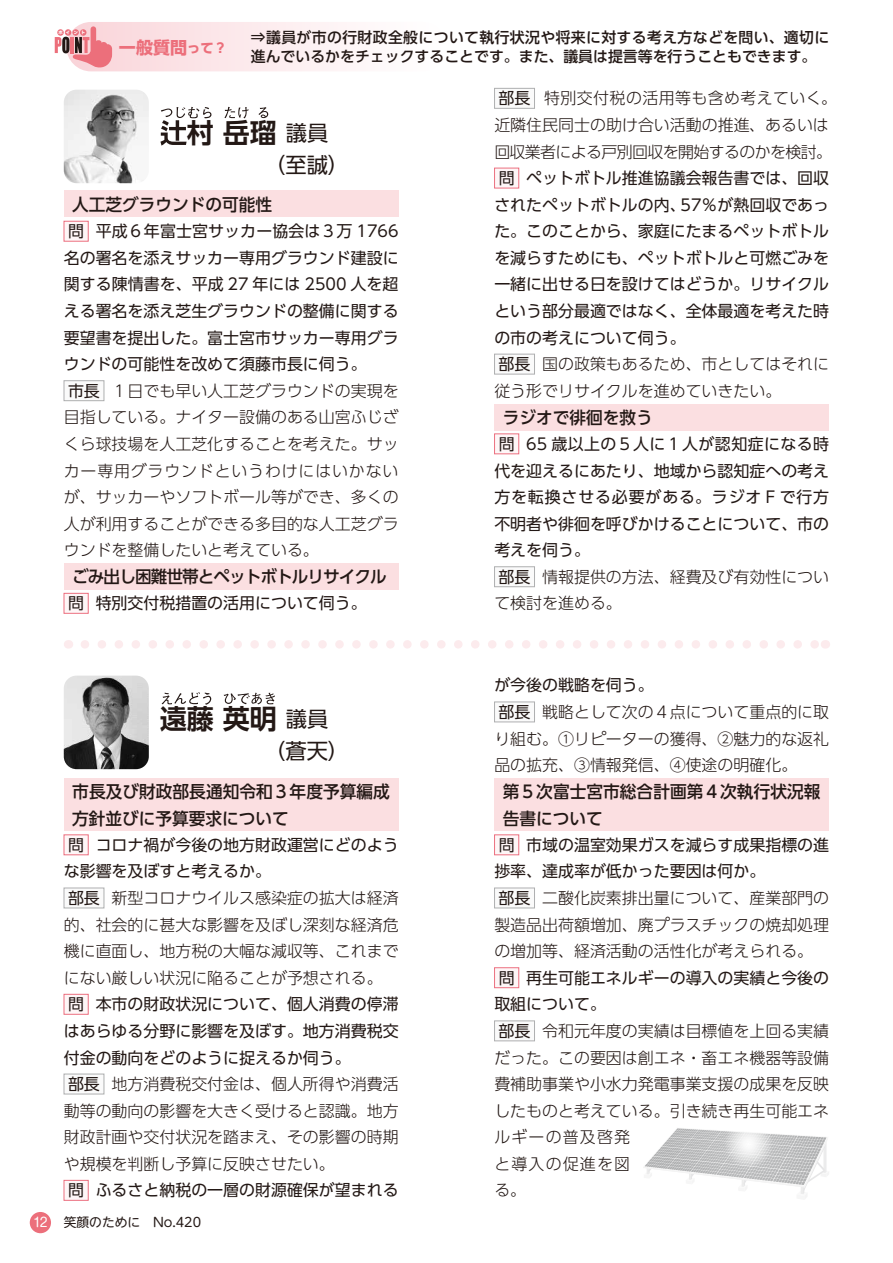
<style>
.page{position:relative;width:893px;height:1263px;background:#fff}
.page>*{position:absolute;margin:0;border:0;box-sizing:border-box;transform-origin:0 0}
.t1{font:700 27px "UD Shin Go Pro De";color:#231815}
.t2{font:21.3px "UD Shin Go Pro";color:#231815}
.t3{font:700 17.1px "UD Shin Go Pro";color:#ec6f7b}
.t4{font:500 16.95px/26.5px "UD Shin Go Pro";color:#231815}
.t5{font:500 16.95px "UD Shin Go Pro";letter-spacing:-.06em;color:#231815}
.t6{font:300 15.9px/26.5px "UD Shin Go Pro";color:#231815;text-align:justify}
.t7{font:15.9px/26.5px "UD Shin Go Pro";color:#231815;text-align:justify}
.t8{font:500 14.85px/19.4px "UD Shin Go Pro";letter-spacing:.025em;color:#231815}
.t9{font:12.75px "UD Shin M Go Pro";color:#231815}
.t10{font:12.75px "Shin M Go Pr 6";color:#fff}
.t11{font:4.2px "Hira Kaku Std W8";color:#fff}
.s1{font-size:13.2px}
.s2{font-family:"UD Shin Go Pro";font-weight:400;font-size:21.3px}
</style>
<div class="page">
<div style="left:30px;top:1212px;width:21px;height:21px;background:#ec6f7b;border-radius:50%"></div>
<svg style="left:85px;top:640px;width:731px;height:9px"></svg>
<div style="left:64px;top:190px;width:335px;height:27px;background:#fbdfe1"></div>
<div style="left:64px;top:564px;width:335px;height:26px;background:#fbdfe1"></div>
<div style="left:494px;top:404px;width:335px;height:26px;background:#fbdfe1"></div>
<div style="left:495px;top:88px;width:39px;height:20px;background:#fafafa"></div>
<div style="left:494px;top:88px;width:41px;height:21px;border:1px solid #aeafb0"></div>
<div style="left:495px;top:168px;width:24px;height:20px;background:#fef6f7"></div>
<div style="left:494px;top:168px;width:25px;height:20px;border:1px solid #ec7080"></div>
<div style="left:495px;top:354px;width:39px;height:20px;background:#fafafa"></div>
<div style="left:494px;top:354px;width:41px;height:20px;border:1px solid #aeafb0"></div>
<div style="left:495px;top:434px;width:24px;height:20px;background:#fef6f7"></div>
<div style="left:494px;top:434px;width:25px;height:20px;border:1px solid #ec7080"></div>
<div style="left:495px;top:567px;width:39px;height:20px;background:#fafafa"></div>
<div style="left:494px;top:566px;width:41px;height:21px;border:1px solid #aeafb0"></div>
<div style="left:64px;top:221px;width:24px;height:20px;background:#fef6f7"></div>
<div style="left:64px;top:221px;width:24px;height:20px;border:1px solid #ec7080"></div>
<div style="left:64px;top:381px;width:40px;height:20px;background:#fafafa"></div>
<div style="left:64px;top:380px;width:40px;height:21px;border:1px solid #aeafb0"></div>
<div style="left:64px;top:593px;width:24px;height:20px;background:#fef6f7"></div>
<div style="left:64px;top:593px;width:24px;height:20px;border:1px solid #ec7080"></div>
<svg style="left:160px;top:107px;width:51px;height:39px"></svg>
<svg style="left:224px;top:107px;width:25px;height:11px"></svg>
<svg style="left:258px;top:107px;width:10px;height:11px"></svg>
<img style="left:64px;top:90px;width:85px;height:93px">
<div style="left:494px;top:779px;width:335px;height:52px;background:#fbdfe1"></div>
<div style="left:495px;top:702px;width:39px;height:20px;background:#fafafa"></div>
<div style="left:494px;top:702px;width:41px;height:20px;border:1px solid #aeafb0"></div>
<div style="left:495px;top:835px;width:24px;height:20px;background:#fef6f7"></div>
<div style="left:494px;top:835px;width:25px;height:20px;border:1px solid #ec7080"></div>
<div style="left:495px;top:888px;width:39px;height:20px;background:#fafafa"></div>
<div style="left:494px;top:888px;width:41px;height:20px;border:1px solid #aeafb0"></div>
<div style="left:495px;top:968px;width:24px;height:20px;background:#fef6f7"></div>
<div style="left:494px;top:967px;width:25px;height:21px;border:1px solid #ec7080"></div>
<div style="left:495px;top:1021px;width:39px;height:20px;background:#fafafa"></div>
<div style="left:494px;top:1021px;width:41px;height:20px;border:1px solid #aeafb0"></div>
<div style="left:64px;top:779px;width:335px;height:52px;background:#fbdfe1"></div>
<div style="left:64px;top:835px;width:24px;height:20px;background:#fef6f7"></div>
<div style="left:64px;top:835px;width:24px;height:20px;border:1px solid #ec7080"></div>
<div style="left:64px;top:888px;width:40px;height:20px;background:#fafafa"></div>
<div style="left:64px;top:888px;width:40px;height:20px;border:1px solid #aeafb0"></div>
<div style="left:64px;top:994px;width:24px;height:20px;background:#fef6f7"></div>
<div style="left:64px;top:994px;width:24px;height:20px;border:1px solid #ec7080"></div>
<div style="left:64px;top:1074px;width:40px;height:20px;background:#fafafa"></div>
<div style="left:64px;top:1074px;width:40px;height:20px;border:1px solid #aeafb0"></div>
<div style="left:64px;top:1180px;width:24px;height:20px;background:#fef6f7"></div>
<div style="left:64px;top:1180px;width:24px;height:20px;border:1px solid #ec7080"></div>
<svg style="left:162px;top:692px;width:49px;height:13px"></svg>
<svg style="left:224px;top:693px;width:51px;height:11px"></svg>
<img style="left:64px;top:676px;width:85px;height:93px">
<div style="left:66px;top:22px;width:380px;height:49px;background:linear-gradient(to right,#f9d4d9,#fff);border-radius:25px"></div>
<svg style="left:55px;top:26px;width:57px;height:43px"></svg>
<svg style="left:644px;top:1128px;width:185px;height:70px"></svg>
<p class="t11" style="left:58px;top:30px;width:28px">ポイント</p>
<p class="t8" style="left:251px;top:27px;width:580px">⇒議員が市の行財政全般について執行状況や将来に対する考え方などを問い、適切に進んでいるかをチェックすることです。また、議員は提言等を行うこともできます。</p>
<p class="t3" style="left:119px;top:34px;width:109px">一般質問<span class="s1">って？</span></p>
<h1 class="t1" style="left:187px;top:111px;width:143px">村岳瑠<span class="s2">議員</span></h1>
<h2 class="t2" style="left:264px;top:148px;width:87px">（至誠）</h2>
<p class="t4" style="left:72px;top:191px;width:202px">人工芝グラウンドの可能性</p>
<p class="t7" style="left:64px;top:217px;width:336px">問　平成６年富士宮サッカー協会は３万 1766名の署名を添えサッカー専用グラウンド建設に関する陳情書を、平成 27 年には 2500 人を超える署名を添え芝生グラウンドの整備に関する要望書を提出した。富士宮市サッカー専用グラウンドの可能性を改めて須藤市長に伺う。</p>
<p class="t6" style="left:64px;top:377px;width:336px">市長　１日でも早い人工芝グラウンドの実現を目指している。ナイター設備のある山宮ふじざくら球技場を人工芝化することを考えた。サッカー専用グラウンドというわけにはいかないが、サッカーやソフトボール等ができ、多くの人が利用することができる多目的な人工芝グラウンドを整備したいと考えている。</p>
<p class="t5" style="left:72px;top:563px;width:316px">ごみ出し困難世帯とペットボトルリサイクル</p>
<p class="t7" style="left:64px;top:590px;width:304px">問　特別交付税措置の活用について伺う。</p>
<p class="t7" style="left:68px;top:217px;width:17px">問</p>
<p class="t7" style="left:68px;top:377px;width:33px">市長</p>
<p class="t7" style="left:68px;top:590px;width:17px">問</p>
<h1 class="t1" style="left:160px;top:697px;width:170px">遠藤英明<span class="s2">議員</span></h1>
<h2 class="t2" style="left:264px;top:734px;width:87px">（蒼天）</h2>
<p class="t4" style="left:72px;top:778px;width:319px">市長及び財政部長通知令和３年度予算編成方針並びに予算要求について</p>
<p class="t7" style="left:64px;top:831px;width:336px">問　コロナ禍が今後の地方財政運営にどのような影響を及ぼすと考えるか。</p>
<p class="t6" style="left:64px;top:884px;width:336px">部長　新型コロナウイルス感染症の拡大は経済的、社会的に甚大な影響を及ぼし深刻な経済危機に直面し、地方税の大幅な減収等、これまでにない厳しい状況に陥ることが予想される。</p>
<p class="t7" style="left:64px;top:990px;width:336px">問　本市の財政状況について、個人消費の停滞はあらゆる分野に影響を及ぼす。地方消費税交付金の動向をどのように捉えるか伺う。</p>
<p class="t6" style="left:64px;top:1070px;width:336px">部長　地方消費税交付金は、個人所得や消費活動等の動向の影響を大きく受けると認識。地方財政計画や交付状況を踏まえ、その影響の時期や規模を判断し予算に反映させたい。</p>
<p class="t7" style="left:64px;top:1177px;width:336px">問　ふるさと納税の一層の財源確保が望まれる</p>
<p class="t7" style="left:68px;top:831px;width:17px">問</p>
<p class="t7" style="left:68px;top:884px;width:33px">部長</p>
<p class="t7" style="left:68px;top:990px;width:17px">問</p>
<p class="t7" style="left:68px;top:1070px;width:33px">部長</p>
<p class="t7" style="left:68px;top:1176px;width:17px">問</p>
<p class="t10" style="left:33px;top:1212px;width:16px">12</p>
<p class="t9" style="left:64px;top:1212px;width:139px">笑顔のために　No.420</p>
<p class="t6" style="left:494px;top:85px;width:344px;text-align:left">部長 特別交付税の活用等も含め考えていく。近隣住民同士の助け合い活動の推進、あるいは回収業者による戸別回収を開始するのかを検討。</p>
<p class="t7" style="left:494px;top:164px;width:336px">問　ペットボトル推進協議会報告書では、回収されたペットボトルの内、57％が熱回収であった。このことから、家庭にたまるペットボトルを減らすためにも、ペットボトルと可燃ごみを一緒に出せる日を設けてはどうか。リサイクルという部分最適ではなく、全体最適を考えた時の市の考えについて伺う。</p>
<p class="t6" style="left:494px;top:350px;width:336px">部長　国の政策もあるため、市としてはそれに従う形でリサイクルを進めていきたい。</p>
<p class="t4" style="left:503px;top:403px;width:152px">ラジオで徘徊を救う</p>
<p class="t7" style="left:494px;top:430px;width:336px">問　65 歳以上の５人に１人が認知症になる時代を迎えるにあたり、地域から認知症への考え方を転換させる必要がある。ラジオ F で行方不明者や徘徊を呼びかけることについて、市の考えを伺う。</p>
<p class="t6" style="left:494px;top:563px;width:336px">部長　情報提供の方法、経費及び有効性について検討を進める。</p>
<p class="t7" style="left:499px;top:85px;width:33px">部長</p>
<p class="t7" style="left:499px;top:164px;width:17px">問</p>
<p class="t7" style="left:499px;top:350px;width:33px">部長</p>
<p class="t7" style="left:499px;top:430px;width:17px">問</p>
<p class="t7" style="left:499px;top:563px;width:33px">部長</p>
<p class="t7" style="left:494px;top:672px;width:161px">が今後の戦略を伺う。</p>
<p class="t6" style="left:494px;top:698px;width:336px">部長　戦略として次の４点について重点的に取り組む。①リピーターの獲得、②魅力的な返礼品の拡充、③情報発信、④使途の明確化。</p>
<p class="t4" style="left:503px;top:778px;width:319px">第５次富士宮市総合計画第４次執行状況報告書について</p>
<p class="t7" style="left:494px;top:831px;width:336px">問　市域の温室効果ガスを減らす成果指標の進捗率、達成率が低かった要因は何か。</p>
<p class="t6" style="left:494px;top:884px;width:336px">部長　二酸化炭素排出量について、産業部門の製造品出荷額増加、廃プラスチックの焼却処理の増加等、経済活動の活性化が考えられる。</p>
<p class="t7" style="left:494px;top:964px;width:336px">問　再生可能エネルギーの導入の実績と今後の取組について。</p>
<p class="t6" style="left:494px;top:1017px;width:336px;text-align:left">部長　令和元年度の実績は目標値を上回る実績だった。この要因は創エネ・畜エネ機器等設備費補助事業や小水力発電事業支援の成果を反映したものと考えている。引き続き再生可能エネルギーの普及啓発<br>と導入の促進を図<br>る。</p>
<p class="t7" style="left:499px;top:698px;width:33px">部長</p>
<p class="t7" style="left:499px;top:831px;width:17px">問</p>
<p class="t7" style="left:499px;top:884px;width:33px">部長</p>
<p class="t7" style="left:499px;top:964px;width:17px">問</p>
<p class="t7" style="left:499px;top:1017px;width:33px">部長</p>
</div>
